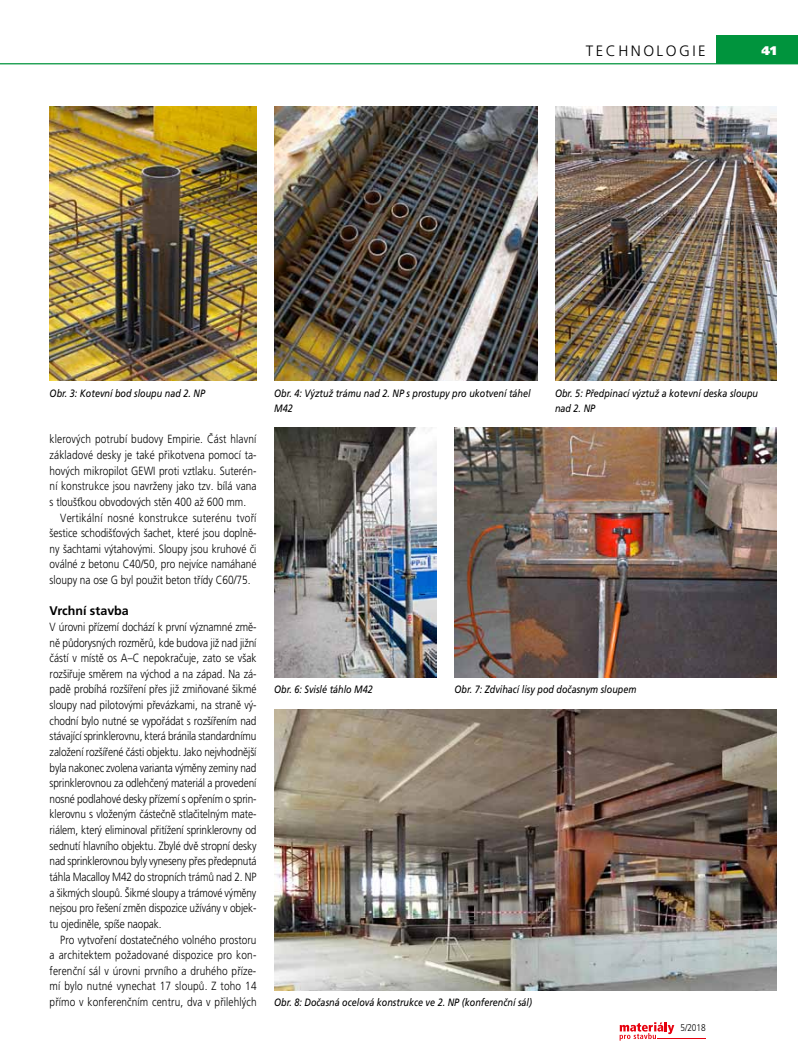
<style>
.page{position:relative;width:798px;height:1063px;background:#fff}
.page>*{position:absolute;margin:0;border:0;box-sizing:border-box;transform-origin:0 0}
.t1{font:15px "Frutiger CE Light";letter-spacing:.165em;color:#000}
.t2{font:700 12.5px "Frutiger CE";color:#000}
.t3{font:900 12.5px "Frutiger CE Ultra";color:#fff}
.t4{font:11.88px/15.6px "Frutiger CE Light";letter-spacing:.005em;color:#000;text-align:justify;scale:.85 1}
.t5{font:italic 10.62px/15.6px "Frutiger CE";color:#000;scale:.85 1}
.t6{font:9.75px "Frutiger CE Light";color:#000;scale:.85 1}
</style>
<div class="page">
<svg style="left:619px;top:1022px;width:55px;height:19px"></svg>
<hr style="left:657px;top:1039px;width:48px;height:1px;background:#e7000e">
<hr style="left:0;top:63px;width:797px;height:1px;background:#00943d">
<div style="left:716px;top:35px;width:81px;height:29px;background:#00943d"></div>
<img style="left:50px;top:106px;width:206px;height:275px">
<img style="left:274px;top:106px;width:263px;height:275px">
<img style="left:555px;top:106px;width:221px;height:275px">
<img style="left:274px;top:428px;width:162px;height:250px">
<img style="left:454px;top:428px;width:322px;height:250px">
<img style="left:274px;top:709px;width:502px;height:281px">
<p class="t1" style="left:585px;top:42px;width:121px">technologie</p>
<p class="t3" style="left:761px;top:43px;width:17px">41</p>
<p class="t5" style="left:50px;top:385px;width:184px">Obr. 3: Kotevní bod sloupu nad 2. NP</p>
<p class="t4" style="left:50px;top:431px;width:245px">klerových potrubí budovy Empirie. Část hlavní</p>
<p class="t4" style="left:50px;top:447px;width:245px">základové desky je také přikotvena pomocí ta-</p>
<p class="t4" style="left:50px;top:463px;width:245px">hových mikropilot GEWI proti vztlaku. Suterén-</p>
<p class="t4" style="left:50px;top:478px;width:245px">ní konstrukce jsou navrženy jako tzv. bílá vana</p>
<p class="t4" style="left:50px;top:494px;width:232px">s tloušťkou obvodových stěn 400 až 600 mm.</p>
<p class="t4" style="left:60px;top:510px;width:232px">Vertikální nosné konstrukce suterénu tvoří</p>
<p class="t4" style="left:50px;top:525px;width:245px">šestice schodišťových šachet, které jsou doplně-</p>
<p class="t4" style="left:50px;top:541px;width:245px">ny šachtami výtahovými. Sloupy jsou kruhové či</p>
<p class="t4" style="left:50px;top:557px;width:245px">oválné z betonu C40/50, pro nejvíce namáhané</p>
<p class="t4" style="left:50px;top:572px;width:238px">sloupy na ose G byl použit beton třídy C 60/75.</p>
<p class="t2" style="left:50px;top:604px;width:81px">Vrchní stavba</p>
<p class="t4" style="left:50px;top:619px;width:245px">V úrovni přízemí dochází k první významné změ&shy;ně půdorysných rozměrů, kde budova již nad jižní částí v místě os A–C nepokračuje, zato se však rozšiřuje směrem na východ a na západ. Na zá&shy;padě probíhá rozšíření přes již zmiňované šikmé sloupy nad pilotovými převázkami, na straně vý&shy;chodní bylo nutné se vypořádat s rozšířením nad stávající sprinklerovnu, která bránila standardnímu založení rozšířené části objektu. Jako nejvhodnější byla nakonec zvolena varianta výměny zeminy nad sprinklerovnou za odlehčený materiál a provedení nosné podlahové desky přízemí s opřením o sprin&shy;klerovnu s vloženým částečně stlačitelným mate&shy;riálem, který eliminoval přitížení sprinklerovny od sednutí hlavního objektu. Zbylé dvě stropní desky nad sprinklerovnou byly vyneseny přes předepnutá táhla Macalloy M42 do stropních trámů nad 2. N P a šikmých sloupů. Šikmé sloupy a trámové výměny nejsou pro řešení změn dispozice užívány v objek&shy;tu ojediněle, spíše naopak.</p>
<p class="t4" style="left:50px;top:932px;width:245px;text-indent:11px">Pro vytvoření dostatečného volného prostoru a architektem požadované dispozice pro kon&shy;ferenční sál v úrovni prvního a druhého příze&shy;mí bylo nutné vynechat 17 sloupů. Z toho 14 přímo v konferenčním centru, dva v přilehlých</p>
<p class="t5" style="left:274px;top:385px;width:303px">Obr. 4: Výztuž trámu nad 2. NP s prostupy pro ukotvení táhel<br>M42</p>
<p class="t5" style="left:555px;top:385px;width:240px">Obr. 5: Předpinací výztuž a kotevní deska sloupu nad 2. NP</p>
<p class="t5" style="left:274px;top:682px;width:117px">Obr. 6: Svislé táhlo M42</p>
<p class="t5" style="left:454px;top:682px;width:215px">Obr. 7: Zdvihací lisy pod dočasnym sloupem</p>
<p class="t5" style="left:274px;top:994px;width:305px">Obr. 8: Dočasná ocelová konstrukce ve 2. NP (konferenční sál)</p>
<p class="t6" style="left:680px;top:1022px;width:31px">5/2018</p>
</div>
